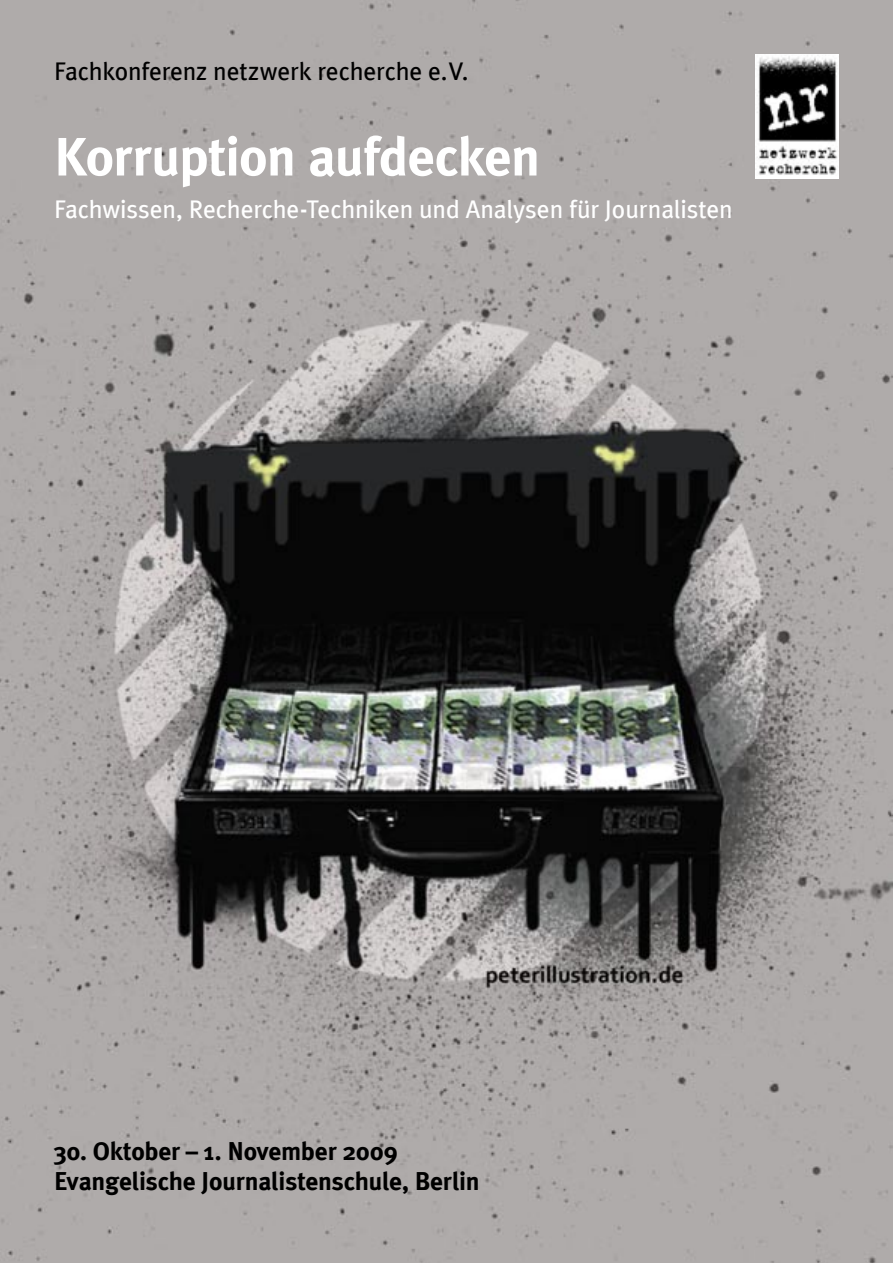
<style>
.page{position:relative;width:893px;height:1263px;background:#fff}
.page>*{position:absolute;margin:0;border:0;box-sizing:border-box;transform-origin:0 0}
.t1{font:700 54px "Meta Plus";letter-spacing:-.015em;color:#fff}
.t2{font:700 25.5px/30.6px "Meta Plus";letter-spacing:-.01em;color:#000}
.t3{font:25.5px "Meta Plus";letter-spacing:-.01em;color:#fff}
.t4{font:25.5px "Meta Plus";letter-spacing:-.01em;color:#000}
</style>
<div class="page">
<img style="left:0;top:0;width:893px;height:1263px">
<img style="left:756px;top:54px;width:83px;height:122px">
<p class="t4" style="left:54px;top:56px;width:416px">Fachkonferenz netzwerk recherche e.V.</p>
<h1 class="t1" style="left:54px;top:126px;width:488px">Korruption aufdecken</h1>
<p class="t3" style="left:54px;top:194px;width:680px">Fachwissen, Recherche-Techniken und Analysen für Journalisten</p>
<p class="t2" style="left:54px;top:1135px;width:427px">30. Oktober – 1. November 2009<br>Evangelische Journalistenschule, Berlin</p>
</div>
